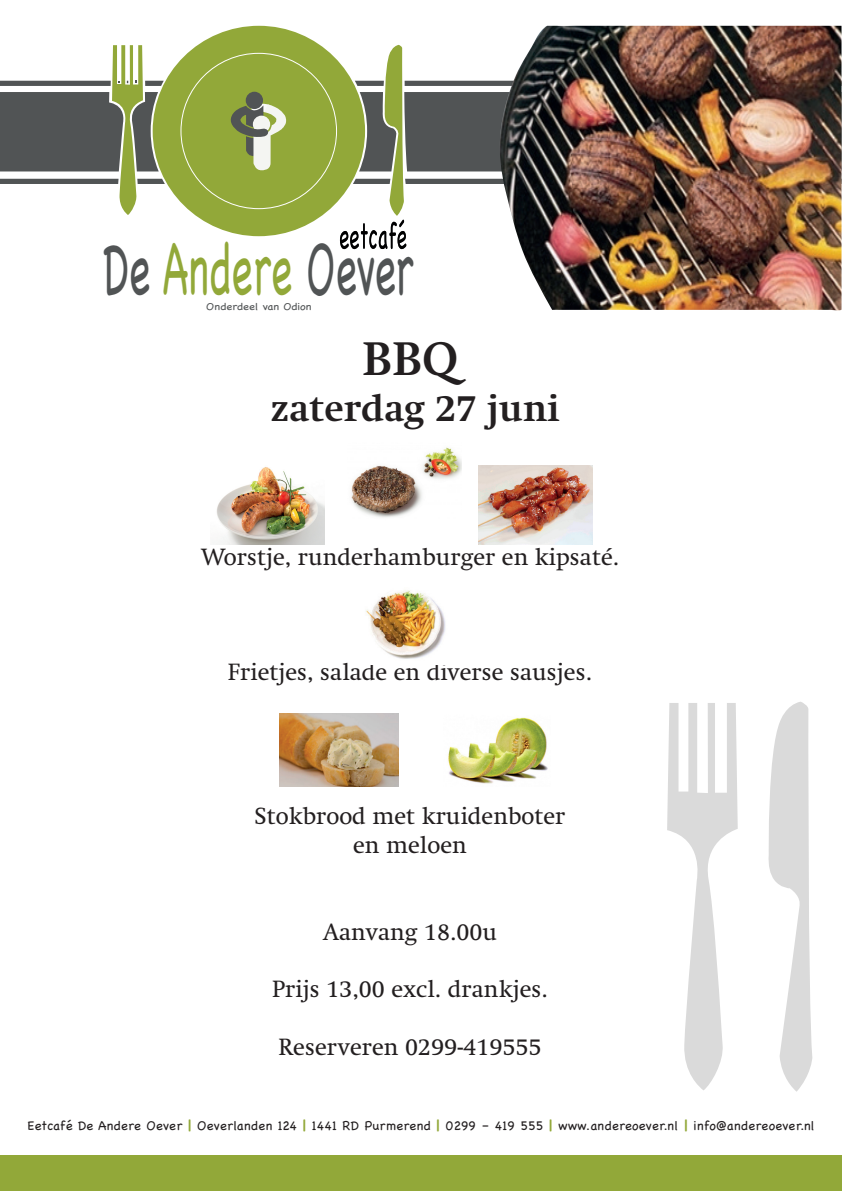
<style>
.page{position:relative;width:842px;height:1191px;background:#fff}
.page>*{position:absolute;margin:0;border:0;box-sizing:border-box;transform-origin:0 0}
.t1{font:74.1px "Chalkboard";color:#515455;scale:.54 1}
.t2{font:700 48px "Swift LT Std";color:#231f20}
.t3{font:700 38px "Swift LT Std";color:#231f20}
.t4{font:24px/28.8px "Swift LT Std";color:#231f20;text-align:center}
.t5{font:13px "Chalkboard";letter-spacing:.02em;color:#231f20}
.t6{font:10.2px "Chalkboard";color:#515455;scale:1.1 1}
.s1{color:#92a839}
.s2{font-weight:700;color:#92a839}
</style>
<div class="page">
<div style="left:0;top:1155px;width:842px;height:36px;background:#92a839"></div>
<div style="left:153px;top:26px;width:212px;height:210px;background:#92a839;border-radius:50%"></div>
<svg style="left:0;top:45px;width:165px;height:170px"></svg>
<svg style="left:180px;top:45px;width:318px;height:204px"></svg>
<div style="left:0;top:81px;width:111px;height:5px;background:#515455"></div>
<img style="left:478px;top:465px;width:114px;height:79px">
<img style="left:351px;top:447px;width:111px;height:71px">
<img style="left:216px;top:467px;width:109px;height:77px">
<svg style="left:768px;top:702px;width:44px;height:389px"></svg>
<svg style="left:667px;top:703px;width:71px;height:387px"></svg>
<img style="left:366px;top:590px;width:80px;height:69px">
<img style="left:279px;top:714px;width:120px;height:72px">
<img style="left:448px;top:717px;width:100px;height:67px">
<img style="left:498px;top:26px;width:343px;height:285px">
<h1 class="t1" style="left:103px;top:225px;width:576px">De <span class="s1">Andere</span> Oever</h1>
<p class="t6" style="left:206px;top:300px;width:97px">Onderdeel van Odion</p>
<h2 class="t2" style="left:362px;top:333px;width:98px">BBQ</h2>
<h3 class="t3" style="left:271px;top:387px;width:290px">zaterdag 27 juni</h3>
<p class="t4" style="left:201px;top:543px;width:420px">Worstje, runderhamburger en kipsaté.</p>
<p class="t4" style="left:228px;top:658px;width:366px">Frietjes, salade en diverse sausjes.</p>
<p class="t4" style="left:255px;top:802px;width:312px">Stokbrood met kruidenboter en meloen</p>
<p class="t4" style="left:323px;top:917px;width:176px">Aanvang 18.00u</p>
<p class="t4" style="left:272px;top:975px;width:277px">Prijs 13,00 excl. drankjes.</p>
<p class="t4" style="left:278px;top:1032px;width:265px">Reserveren 0299-419555</p>
<p class="t5" style="left:27px;top:1118px;width:789px">Eetcafé De Andere Oever <span class="s2">|</span> Oeverlanden 124 <span class="s2">|</span> 1441 RD Purmerend <span class="s2">|</span> 0299 – 419 555 <span class="s2">|</span> www.andereoever.nl <span class="s2">|</span> info@andereoever.nl</p>
</div>
